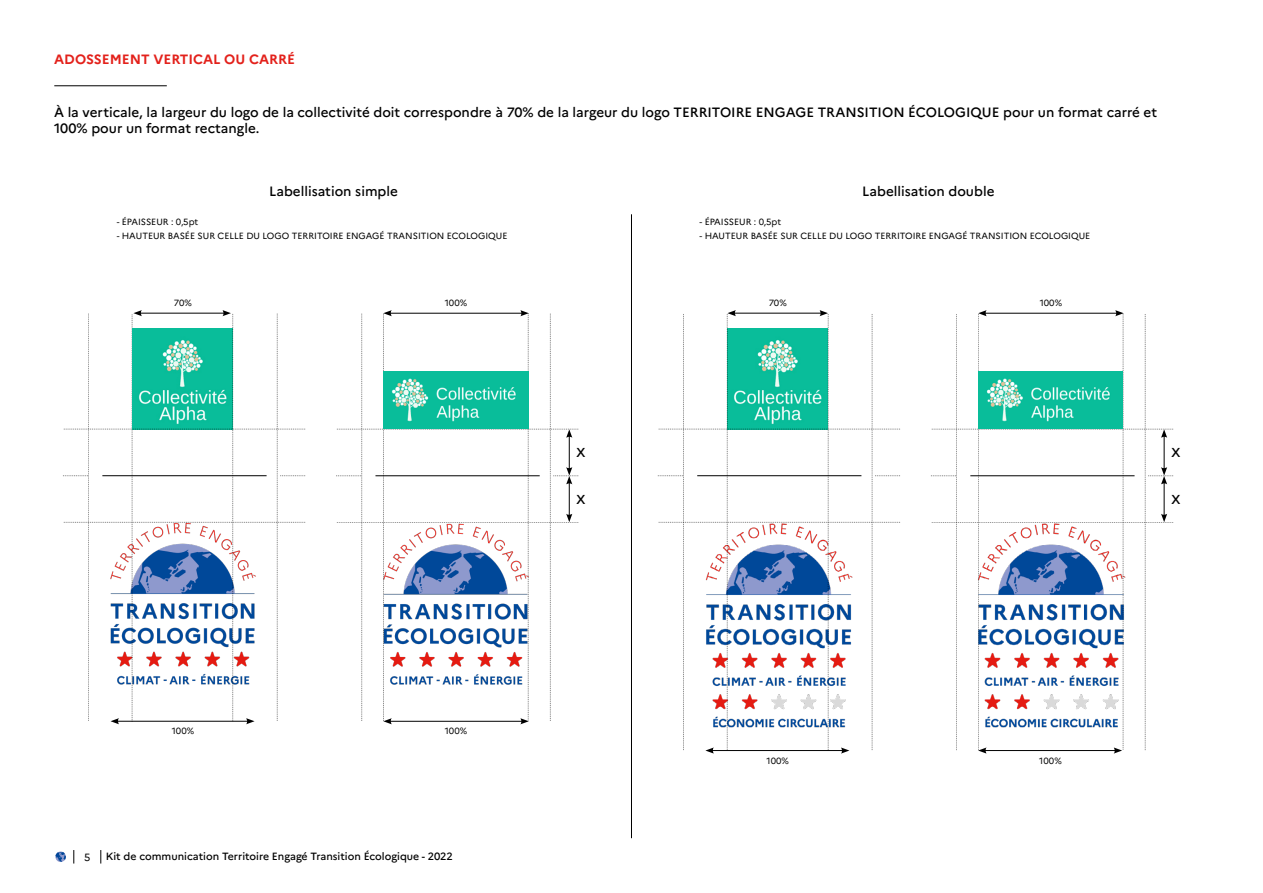
<style>
.page{position:relative;width:1263px;height:893px;background:#fff}
.page>*{position:absolute;margin:0;border:0;box-sizing:border-box;transform-origin:0 0}
.t1{font:18px "Marianne";color:#000}
.t2{font:500 13.5px/16.2px "Marianne";color:#000}
.t3{font:700 13.5px "Marianne";color:#e3211b}
.t4{font:500 10.5px "Marianne";color:#000}
.t5{font:10.5px "Marianne";color:#000}
.t6{font:9px "Marianne";color:#000}
</style>
<div class="page">
<svg style="left:100px;top:850px;width:1px;height:13px"></svg>
<svg style="left:73px;top:850px;width:1px;height:13px"></svg>
<svg style="left:55px;top:851px;width:11px;height:11px"></svg>
<hr style="left:54px;top:85px;width:113px;height:1px;background:#000">
<svg style="left:336px;top:310px;width:242px;height:414px"></svg>
<img style="left:383px;top:372px;width:145px;height:57px">
<svg style="left:658px;top:310px;width:242px;height:444px"></svg>
<svg style="left:931px;top:310px;width:242px;height:444px"></svg>
<img style="left:978px;top:372px;width:145px;height:57px">
<hr style="left:631px;top:214px;width:1px;height:624px;background:#000">
<svg style="left:63px;top:310px;width:242px;height:414px"></svg>
<p class="t3" style="left:54px;top:49px;width:242px">ADOSSEMENT VERTICAL OU CARRÉ</p>
<p class="t2" style="left:54px;top:103px;width:1105px">À la verticale, la largeur du logo de la collectivité doit correspondre à 70% de la largeur du logo TERRITOIRE ENGAGE TRANSITION ÉCOLOGIQUE pour un format carré et<br>100% pour un format rectangle.</p>
<p class="t2" style="left:269px;top:182px;width:130px">Labellisation simple</p>
<p class="t2" style="left:862px;top:182px;width:134px">Labellisation double</p>
<p class="t6" style="left:117px;top:215px;width:83px">- ÉPAISSEUR : 0,5pt</p>
<p class="t6" style="left:117px;top:228px;width:392px">- HAUTEUR BASÉE SUR CELLE DU LOGO TERRITOIRE ENGAGÉ TRANSITION ECOLOGIQUE</p>
<p class="t6" style="left:700px;top:215px;width:83px">- ÉPAISSEUR : 0,5pt</p>
<p class="t6" style="left:700px;top:228px;width:392px">- HAUTEUR BASÉE SUR CELLE DU LOGO TERRITOIRE ENGAGÉ TRANSITION ECOLOGIQUE</p>
<p class="t6" style="left:174px;top:296px;width:19px">70%</p>
<p class="t6" style="left:445px;top:296px;width:24px">100%</p>
<p class="t6" style="left:769px;top:296px;width:19px">70%</p>
<p class="t6" style="left:1040px;top:296px;width:24px">100%</p>
<h1 class="t1" style="left:576px;top:437px;width:11px">x</h1>
<h1 class="t1" style="left:576px;top:483px;width:11px">x</h1>
<h1 class="t1" style="left:1171px;top:437px;width:11px">x</h1>
<h1 class="t1" style="left:1171px;top:483px;width:11px">x</h1>
<p class="t6" style="left:172px;top:724px;width:24px">100%</p>
<p class="t6" style="left:445px;top:724px;width:24px">100%</p>
<p class="t5" style="left:84px;top:849px;width:8px">5</p>
<p class="t4" style="left:106px;top:849px;width:348px">Kit de communication Territoire Engagé Transition Écologique - 2022</p>
<p class="t6" style="left:766px;top:753px;width:24px">100%</p>
<p class="t6" style="left:1039px;top:753px;width:24px">100%</p>
</div>
